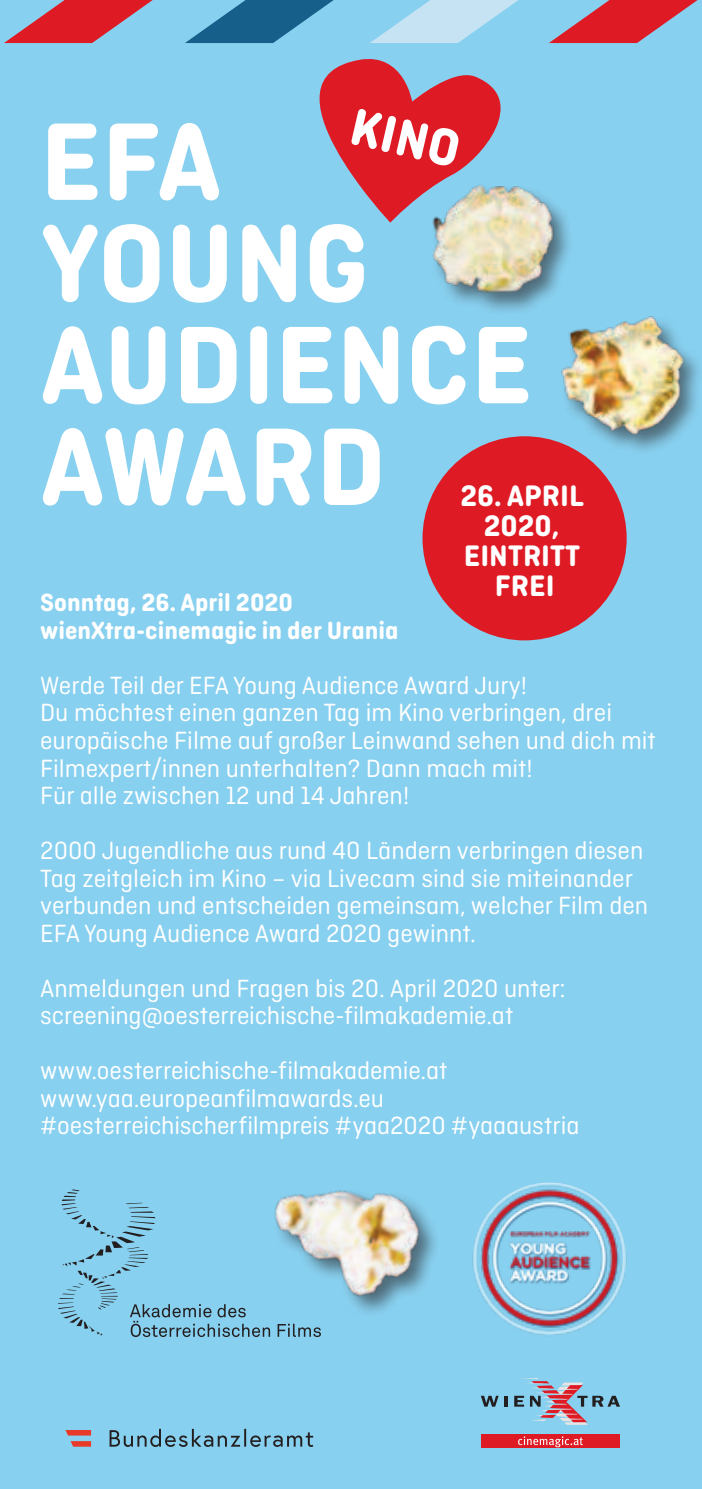
<style>
.page{position:relative;width:702px;height:1489px;background:#fff}
.page>*{position:absolute;margin:0;border:0;box-sizing:border-box;transform-origin:0 0}
.t1{font:700 116.25px/101.8px "Ciutadella Rounded W01";color:#fff}
.t2{font:700 55px "Ciutadella Rounded W01";color:#fff}
.t3{font:700 31.25px/30px "Ciutadella Rounded W01";color:#fff;text-align:center}
.t4{font:26.25px/27.5px "Ciutadella Rounded W01";color:#fff}
.t5{font:700 26.25px/27.5px "Ciutadella Rounded W01";color:#fff}
</style>
<div class="page">
<div style="left:0;top:0;width:702px;height:1488px;background:#88d0ef"></div>
<svg style="left:58px;top:1189px;width:212px;height:147px"></svg>
<svg style="left:277px;top:1323px;width:44px;height:13px"></svg>
<img style="left:472px;top:1182px;width:154px;height:154px;border-radius:50%">
<div style="left:560px;top:314px;width:142px;height:142px;background:#231f20;opacity:.56"></div>
<img style="left:560px;top:314px;width:142px;height:122px">
<div style="left:431px;top:183px;width:144px;height:131px;background:#231f20;opacity:.56"></div>
<img style="left:431px;top:183px;width:144px;height:121px">
<img style="left:239px;top:1189px;width:197px;height:132px">
<svg style="left:319px;top:59px;width:212px;height:164px;fill:#de1b25"></svg>
<div style="left:422px;top:436px;width:204px;height:204px;background:#de1b25;border-radius:50%"></div>
<svg style="left:110px;top:1428px;width:203px;height:18px"></svg>
<svg style="left:65px;top:1430px;width:26px;height:16px"></svg>
<div style="left:481px;top:1434px;width:139px;height:13px;background:#de1b25"></div>
<svg style="left:518px;top:1436px;width:65px;height:10px"></svg>
<svg style="left:481px;top:1395px;width:17px;height:11px"></svg>
<svg style="left:504px;top:1396px;width:3px;height:10px"></svg>
<svg style="left:514px;top:1378px;width:106px;height:46px"></svg>
<svg style="left:4px;top:0;width:330px;height:43px"></svg>
<svg style="left:370px;top:0;width:328px;height:43px"></svg>
<h2 class="t2" style="left:355px;top:107px;width:112px;rotate:13deg">KINO</h2>
<h1 class="t1" style="left:40px;top:121px;width:493px">EFA<br>YOUNG<br>AUDIENCE<br>AWARD</h1>
<p class="t3" style="left:460px;top:483px;width:125px">26. APRIL<br>2020,<br>EINTRITT<br>FREI</p>
<p class="t5" style="left:40px;top:591px;width:360px">Sonntag, 26. April 2020 wienXtra-cinemagic in der Urania</p>
<p class="t4" style="left:40px;top:673px;width:617px">Werde Teil der EFA Young Audience Award Jury!<br>Du möchtest einen ganzen Tag im Kino verbringen, drei europäische Filme auf großer Leinwand sehen und dich mit Filmexpert/innen unterhalten? Dann mach mit!<br>Für alle zwischen 12 und 14 Jahren!</p>
<p class="t4" style="left:40px;top:838px;width:609px">2000 Jugendliche aus rund 40 Ländern verbringen diesen Tag zeitgleich im Kino – via Livecam sind sie miteinander verbunden und entscheiden gemeinsam, welcher Film den EFA Young Audience Award 2020 gewinnt.</p>
<p class="t4" style="left:40px;top:976px;width:527px">Anmeldungen und Fragen bis 20. April 2020 unter: screening@oesterreichische-filmakademie.at</p>
<p class="t4" style="left:40px;top:1058px;width:541px">www.oesterreichische-filmakademie.at www.yaa.europeanfilmawards.eu #oesterreichischerfilmpreis #yaa2020 #yaaaustria</p>
</div>
